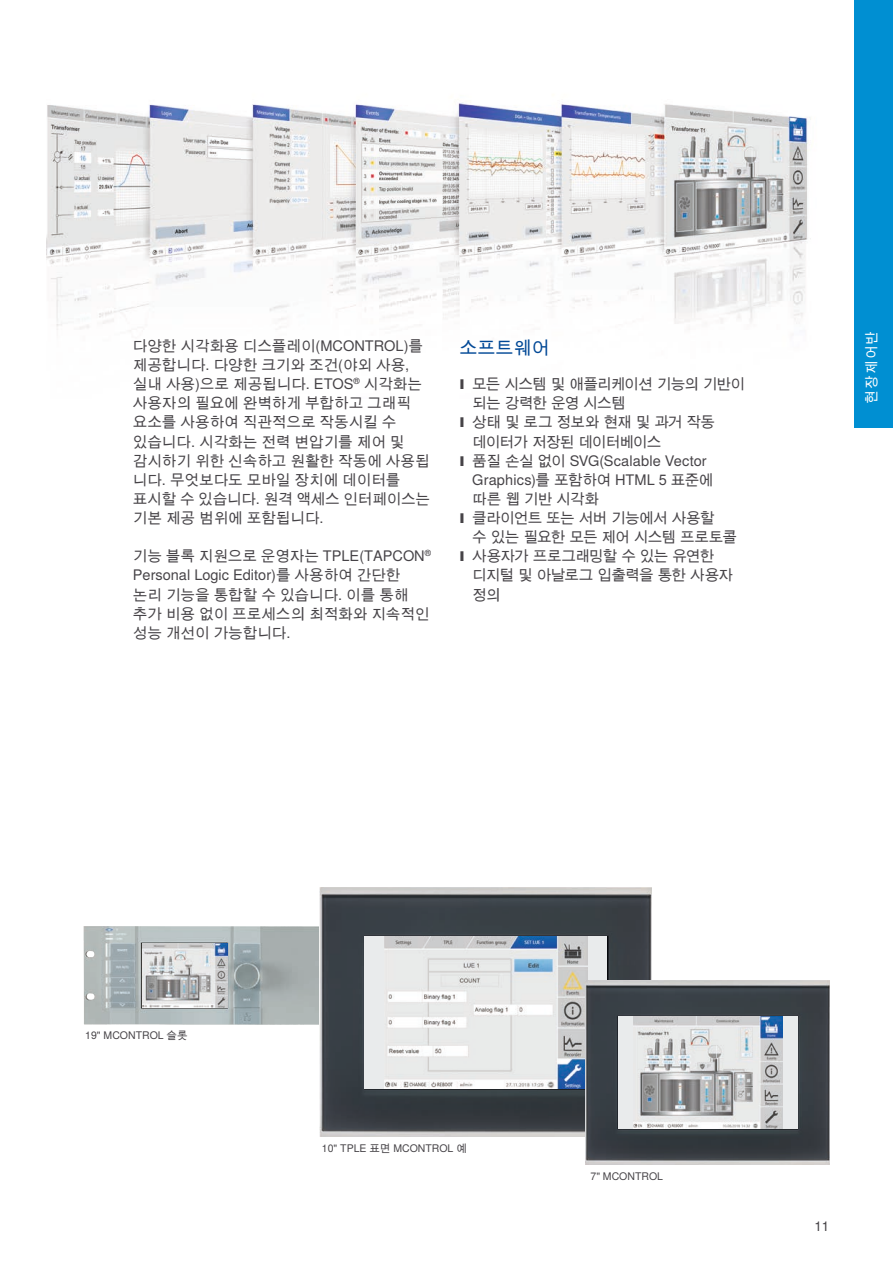
<style>
.page{position:relative;width:893px;height:1263px;background:#fff}
.page>*{position:absolute;margin:0;border:0;box-sizing:border-box;transform-origin:0 0}
.t1{font:18px "Nimbus Sans Global";color:#004896}
.t2{font:14.55px/19.2px "Nimbus Sans Global";color:#464347}
.t3{font:14.55px "Nimbus Sans Global";letter-spacing:-.05em;color:#464347}
.t4{font:14.55px "Nimbus Sans Global";letter-spacing:-.045em;color:#464347}
.t5{font:14.55px "Nimbus Sans Global";letter-spacing:-.04em;color:#464347}
.t6{font:14.55px "Nimbus Sans Global";letter-spacing:-.06em;color:#464347}
.t7{font:13.5px "Nimbus Sans Global";letter-spacing:.1em;color:#fff}
.t8{font:13.5px "Nimbus Sans Global";color:#464347}
.t9{font:10.5px "Nimbus Sans Global";color:#464347}
.s1{font-family:"Arial";font-weight:900;font-size:13.5px}
</style>
<div class="page">
<div style="left:855px;top:0;width:38px;height:427px;background:#008fd2"></div>
<img style="left:84px;top:926px;width:236px;height:99px">
<img style="left:142px;top:943px;width:85px;height:64px">
<img style="left:320px;top:887px;width:332px;height:249px">
<div style="left:365px;top:936px;width:242px;height:152px;background:#e9ebec"></div>
<img style="left:384px;top:936px;width:203px;height:152px">
<img style="left:585px;top:980px;width:245px;height:184px">
<div style="left:618px;top:1016px;width:179px;height:113px;background:#e9ebec"></div>
<img style="left:633px;top:1016px;width:150px;height:112px">
<img style="left:47px;top:102px;width:764px;height:229px">
<p class="t2" style="left:133px;top:336px;width:299px">다양한 시각화용 디스플레이(MCONTROL)를 제공합니다. 다양한 크기와 조건(야외 사용, 실내 사용)으로 제공됩니다. ETOS<sup>®</sup> 시각화는 사용자의 필요에 완벽하게 부합하고 그래픽 요소를 사용하여 직관적으로 작동시킬 수 있습니다. 시각화는 전력 변압기를 제어 및 감시하기 위한 신속하고 원활한 작동에 사용됩 니다. 무엇보다도 모바일 장치에 데이터를 표시할 수 있습니다. 원격 액세스 인터페이스는 기본 제공 범위에 포함됩니다.</p>
<p class="t2" style="left:133px;top:547px;width:300px">기능 블록 지원으로 운영자는 TPLE(TAPCON<sup>®<br></sup>Personal Logic Editor)를 사용하여 간단한 논리 기능을 통합할 수 있습니다. 이를 통해 추가 비용 없이 프로세스의 최적화와 지속적인 성능 개선이 가능합니다.</p>
<p class="t1" style="left:460px;top:337px;width:91px">소프트웨어</p>
<p class="t3" style="left:460px;top:376px;width:287px"><span class="s1">I</span> 모든 시스템 및 애플리케이션 기능의 기반이</p>
<p class="t4" style="left:472px;top:395px;width:155px">되는 강력한 운영 시스템</p>
<p class="t5" style="left:460px;top:414px;width:257px"><span class="s1">I</span> 상태 및 로그 정보와 현재 및 과거 작동</p>
<p class="t6" style="left:472px;top:433px;width:191px">데이터가 저장된 데이터베이스</p>
<p class="t2" style="left:460px;top:451px;width:249px"><span class="s1">I</span> 품질 손실 없이 SVG(Scalable Vector</p>
<p class="t2" style="left:472px;top:470px;width:243px">Graphics)를 포함하여 HTML 5 표준에</p>
<p class="t2" style="left:472px;top:489px;width:128px">따른 웹 기반 시각화</p>
<p class="t4" style="left:460px;top:509px;width:257px"><span class="s1">I</span> 클라이언트 또는 서버 기능에서 사용할</p>
<p class="t3" style="left:472px;top:529px;width:266px">수 있는 필요한 모든 제어 시스템 프로토콜</p>
<p class="t3" style="left:460px;top:548px;width:256px"><span class="s1">I</span> 사용자가 프로그래밍할 수 있는 유연한</p>
<p class="t4" style="left:472px;top:567px;width:262px">디지털 및 아날로그 입출력을 통한 사용자</p>
<p class="t2" style="left:472px;top:585px;width:30px">정의</p>
<p class="t7" style="left:864px;top:404px;width:74px;rotate:-90deg">현장제어반</p>
<p class="t9" style="left:85px;top:1030px;width:104px">19" MCONTROL 슬롯</p>
<p class="t9" style="left:322px;top:1142px;width:146px">10" TPLE 표면 MCONTROL 예</p>
<p class="t9" style="left:590px;top:1170px;width:74px">7" MCONTROL</p>
<p class="t8" style="left:814px;top:1218px;width:17px">11</p>
</div>
